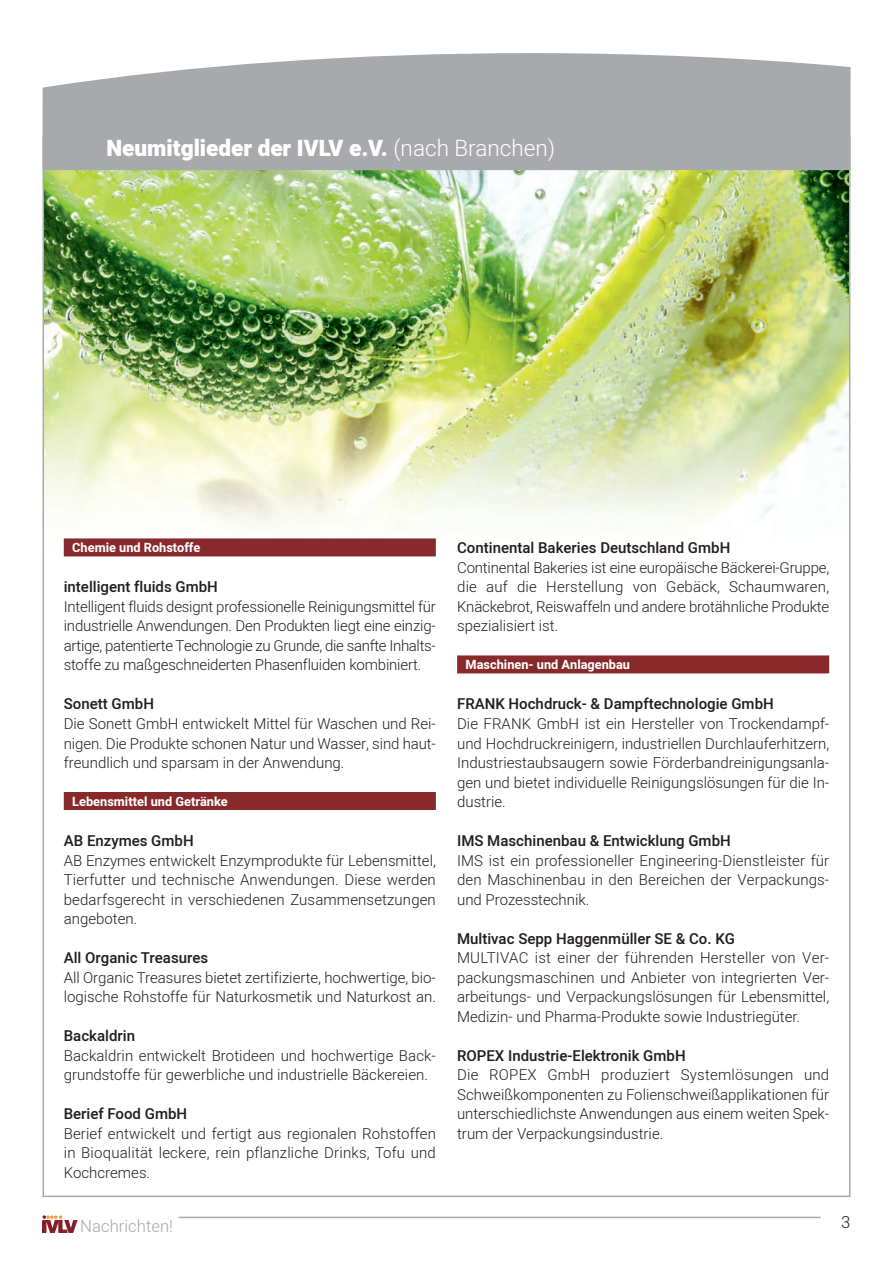
<style>
.page{position:relative;width:893px;height:1263px;background:#fff}
.page>*{position:absolute;margin:0;border:0;box-sizing:border-box;transform-origin:0 0}
.t1{font:900 22.5px "Heebo";color:#fff}
.t2{font:300 16.65px "Heebo";color:#a8a9ad}
.t3{font:300 16.65px "Heebo";color:#231f20}
.t4{font:300 15px/19.5px "Heebo";color:#231f20;text-align:justify}
.t5{font:500 15px "Heebo";color:#231f20}
.t6{font:700 12.75px "Heebo";color:#fff}
.s1{font-weight:300}
</style>
<div class="page">
<svg style="left:43px;top:1215px;width:34px;height:17px"></svg>
<hr style="left:179px;top:1217px;width:642px;height:1px;background:#a8a9ad">
<img style="left:46px;top:170px;width:801px;height:387px">
<svg style="left:43px;top:53px;width:808px;height:117px;background:#aeafb3"></svg>
<div style="left:64px;top:538px;width:372px;height:18px;background:#88292c"></div>
<div style="left:64px;top:792px;width:372px;height:18px;background:#88292c"></div>
<div style="left:457px;top:655px;width:372px;height:18px;background:#88292c"></div>
<p class="t1" style="left:106px;top:132px;width:450px">Neumitglieder der IVLV e.V. <span class="s1">(nach Branchen)</span></p>
<p class="t6" style="left:72px;top:539px;width:130px">Chemie und Rohstoffe</p>
<p class="t5" style="left:64px;top:577px;width:156px">intelligent fluids GmbH</p>
<p class="t4" style="left:64px;top:597px;width:374px">Intelligent fluids designt professionelle Reinigungsmittel für industrielle Anwendungen. Den Produkten liegt eine einzig&shy;artige, patentierte Technologie zu Grunde, die sanfte Inhalts&shy;stoffe zu maßgeschneiderten Phasenfluiden kombiniert.</p>
<p class="t5" style="left:64px;top:694px;width:92px">Sonett GmbH</p>
<p class="t4" style="left:64px;top:714px;width:374px">Die Sonett GmbH entwickelt Mittel für Waschen und Rei&shy;nigen. Die Produkte schonen Natur und Wasser, sind haut&shy;freundlich und sparsam in der Anwendung.</p>
<p class="t6" style="left:72px;top:792px;width:157px">Lebensmittel und Getränke</p>
<p class="t5" style="left:64px;top:830px;width:131px">AB Enzymes GmbH</p>
<p class="t4" style="left:64px;top:851px;width:374px">AB Enzymes entwickelt Enzymprodukte für Lebensmittel, Tierfutter und technische Anwendungen. Diese werden bedarfsgerecht in verschiedenen Zusammensetzungen angeboten.</p>
<p class="t5" style="left:64px;top:947px;width:146px">All Organic Treasures</p>
<p class="t4" style="left:64px;top:968px;width:374px">All Organic Treasures bietet zertifizierte, hochwertige, bio&shy;logische Rohstoffe für Naturkosmetik und Naturkost an.</p>
<p class="t5" style="left:64px;top:1025px;width:73px">Backaldrin</p>
<p class="t4" style="left:64px;top:1046px;width:374px">Backaldrin entwickelt Brotideen und hochwertige Back&shy;grundstoffe für gewerbliche und industrielle Bäckereien.</p>
<p class="t5" style="left:64px;top:1103px;width:125px">Berief Food GmbH</p>
<p class="t4" style="left:64px;top:1124px;width:374px">Berief entwickelt und fertigt aus regionalen Rohstoffen in Bioqualität leckere, rein pflanzliche Drinks, Tofu und Kochcremes.</p>
<p class="t2" style="left:80px;top:1215px;width:94px">Nachrichten!</p>
<p class="t5" style="left:457px;top:538px;width:275px">Continental Bakeries Deutschland GmbH</p>
<p class="t4" style="left:457px;top:558px;width:374px">Continental Bakeries ist eine europäische Bäckerei-Gruppe, die auf die Herstellung von Gebäck, Schaumwaren, Knäckebrot, Reiswaffeln und andere brotähnliche Produkte spezialisiert ist.</p>
<p class="t6" style="left:466px;top:656px;width:166px">Maschinen- und Anlagenbau</p>
<p class="t5" style="left:457px;top:694px;width:318px">FRANK Hochdruck- &amp; Dampftechnologie GmbH</p>
<p class="t4" style="left:457px;top:714px;width:374px">Die FRANK GmbH ist ein Hersteller von Trockendampf&shy;und Hochdruckreinigern, industriellen Durchlauferhitzern, Industriestaubsaugern sowie Förderbandreinigungs anla - gen und bietet individuelle Reinigungslösungen für die In&shy;dustrie.</p>
<p class="t5" style="left:457px;top:830px;width:275px">IMS Maschinenbau &amp; Entwicklung GmbH</p>
<p class="t4" style="left:457px;top:851px;width:374px">IMS ist ein professioneller Engineering-Dienstleister für den Maschinenbau in den Bereichen der Verpackungs&shy;und Prozesstechnik.</p>
<p class="t5" style="left:457px;top:928px;width:279px">Multivac Sepp Haggenmüller SE &amp; Co. KG</p>
<p class="t4" style="left:457px;top:948px;width:374px">MULTIVAC ist einer der führenden Hersteller von Ver - packungsmaschinen und Anbieter von integrierten Ver - arbeitungs- und Verpackungslösungen für Lebensmittel, Medizin- und Pharma-Produkte sowie Industriegüter.</p>
<p class="t5" style="left:457px;top:1045px;width:230px">ROPEX Industrie-Elektronik GmbH</p>
<p class="t4" style="left:457px;top:1065px;width:374px">Die ROPEX GmbH produziert Systemlösungen und Schweißkomponenten zu Folienschweißapplikationen für unterschiedlichste Anwendungen aus einem weiten Spek&shy;trum der Verpackungsindustrie.</p>
<p class="t3" style="left:841px;top:1210px;width:11px">3</p>
</div>
